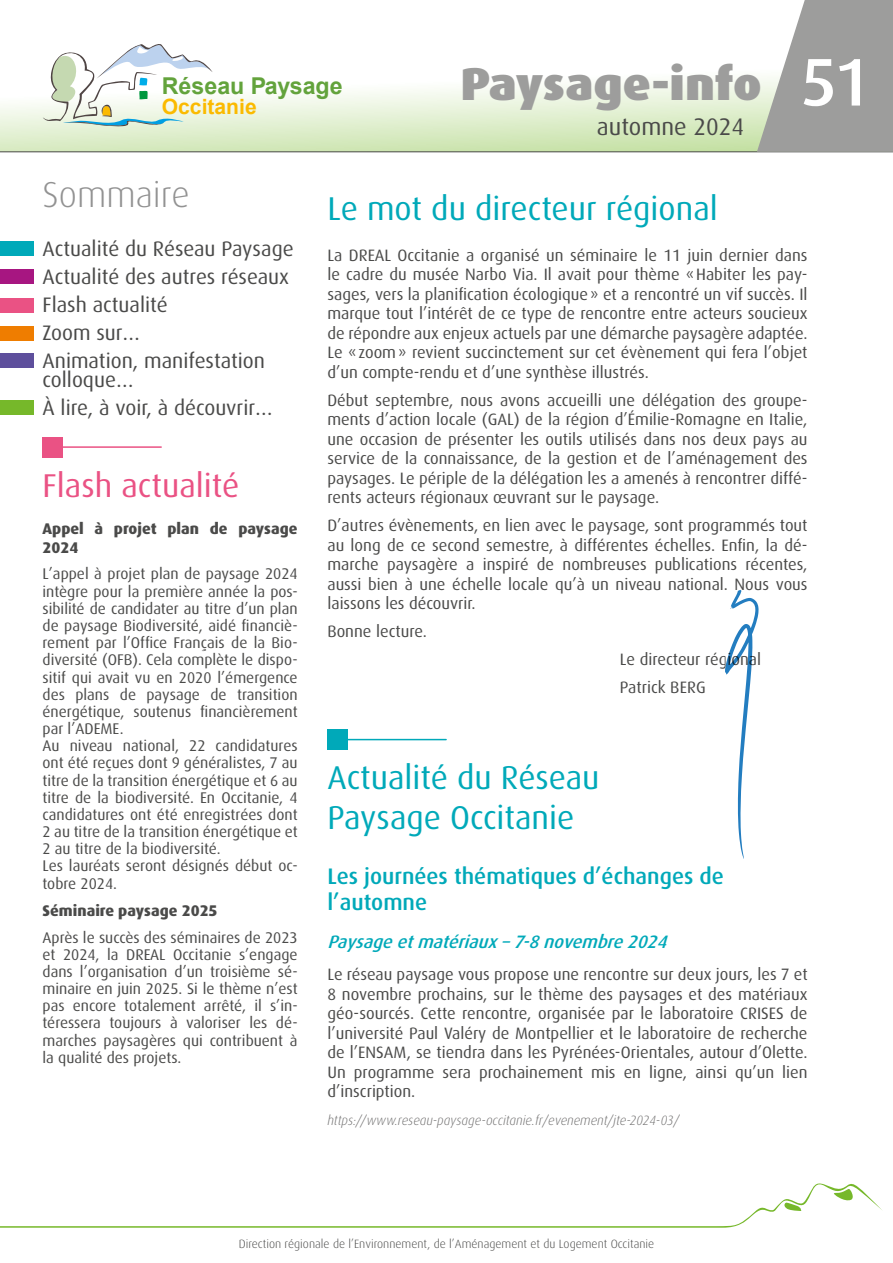
<style>
.page{position:relative;width:893px;height:1263px;background:#fff}
.page>*{position:absolute;margin:0;border:0;box-sizing:border-box;transform-origin:0 0}
.t1{font:900 46.05px "Dax OT";color:#9d9d9c;scale:1.05 1}
.t2{font:300 36px "Dax OT";color:#929292}
.t3{font:33px/39.6px "Dax OT";color:#00a9b9}
.t4{font:33px "Dax OT";color:#ea5284}
.t5{font:24px "Dax OT";color:#4a4a49}
.t6{font:700 23.25px "Arial";color:#63a33c}
.t7{font:500 22.5px/25.5px "Dax OT";color:#00a9b9}
.t8{font:21px/28px "Dax OT";color:#4a4a49}
.t9{font:700 21px "Arial";color:#fbba00}
.t10{font:italic 500 18px "Dax OT";color:#00a9b9}
.t11{font:16.5px/19.5px "Dax OT";color:#4a4a49;text-align:justify}
.t12{font:15.45px/17.1px "Dax OT";color:#4a4a49}
.t13{font:800 15.45px/18.6px "Dax OT";color:#4a4a49}
.t14{font:italic 300 13.5px "Dax OT";color:#706f6f;scale:.95 1}
.t15{font:300 12px "Dax OT";color:#4a4a49}
.s1{font-weight:500;font-size:67.5px;color:#fff}
</style>
<div class="page">
<svg style="left:0;top:1183px;width:882px;height:45px"></svg>
<svg style="left:0;top:71px;width:757px;height:81px"></svg>
<svg style="left:43px;top:44px;width:169px;height:85px"></svg>
<svg style="left:757px;top:0;width:136px;height:152px;background:#adadab"></svg>
<div style="left:327px;top:729px;width:21px;height:21px;background:#00a9b9"></div>
<hr style="left:338px;top:739px;width:108px;height:1px;background:#00a9b9">
<div style="left:0;top:242px;width:34px;height:14px;background:#00a9b9"></div>
<div style="left:0;top:270px;width:34px;height:14px;background:#a71681"></div>
<div style="left:0;top:298px;width:34px;height:14px;background:#ea5284"></div>
<div style="left:0;top:326px;width:34px;height:15px;background:#ef7d00"></div>
<div style="left:0;top:354px;width:34px;height:14px;background:#5e4f9c"></div>
<div style="left:0;top:401px;width:34px;height:14px;background:#76b82a"></div>
<div style="left:43px;top:437px;width:20px;height:20px;background:#ea5284"></div>
<hr style="left:53px;top:446px;width:108px;height:2px;background:#ea5284">
<svg style="left:725px;top:590px;width:33px;height:269px"></svg>
<h3 class="t6" style="left:162px;top:70px;width:182px">Réseau Paysage</h3>
<p class="t9" style="left:162px;top:93px;width:96px">Occitanie</p>
<h1 class="t1" style="left:460px;top:57px;width:392px">Paysage-info <span class="s1">51</span></h1>
<h3 class="t5" style="left:597px;top:113px;width:149px">automne 2024</h3>
<h2 class="t2" style="left:43px;top:175px;width:149px">Sommaire</h2>
<p class="t8" style="left:43px;top:235px;width:253px">Actualité du Réseau Paysage<br>Actualité des autres réseaux<br>Flash actualité<br>Zoom sur…<br>Animation, manifestation</p>
<p class="t8" style="left:43px;top:366px;width:232px">colloque…<br>À lire, à voir, à découvrir…</p>
<h3 class="t4" style="left:43px;top:467px;width:198px">Flash actualité</h3>
<p class="t13" style="left:43px;top:519px;width:257px">Appel à projet plan de paysage<br>2024</p>
<p class="t12" style="left:43px;top:566px;width:257px">L’appel à projet plan de paysage 2024 intègre pour la première année la pos&shy;sibilité de candidater au titre d’un plan de paysage Biodiversité, aidé financiè&shy;rement par l’Office Français de la Bio&shy;diversité (OFB). Cela complète le dispo&shy;sitif qui avait vu en 2020 l’émergence des plans de paysage de transition énergétique, soutenus financièrement par l’ADEME.<br>Au niveau national, 22 candidatures ont été reçues dont 9 généralistes, 7 au titre de la transition énergétique et 6 au titre de la biodiversité. En Occitanie, 4 candidatures ont été enregistrées dont 2 au titre de la transition énergétique et 2 au titre de la biodiversité.<br>Les lauréats seront désignés début oc&shy;tobre 2024.</p>
<p class="t13" style="left:43px;top:901px;width:177px">Séminaire paysage 2025</p>
<p class="t12" style="left:43px;top:929px;width:257px;text-align:justify">Après le succès des séminaires de 2023 et 2024, la DREAL Occitanie s’engage dans l’organisation d’un troisième sé&shy;minaire en juin 2025. Si le thème n’est pas encore totalement arrêté, il s’in&shy;téressera toujours à valoriser les dé&shy;marches paysagères qui contribuent à la qualité des projets.</p>
<h3 class="t3" style="left:327px;top:189px;width:392px">Le mot du directeur régional</h3>
<p class="t11" style="left:327px;top:245px;width:482px">La DREAL Occitanie a organisé un séminaire le 11 juin dernier dans le cadre du musée Narbo Via. Il avait pour thème «Habiter les pay&shy;sages, vers la planification écologique» et a rencontré un vif succès. Il marque tout l’intérêt de ce type de rencontre entre acteurs soucieux de répondre aux enjeux actuels par une démarche paysagère adaptée.<br>Le «zoom» revient succinctement sur cet évènement qui fera l’objet d’un compte-rendu et d’une synthèse illustrés.</p>
<p class="t11" style="left:327px;top:390px;width:482px">Début septembre, nous avons accueilli une délégation des groupe&shy;ments d’action locale (GAL) de la région d’Émilie-Romagne en Italie, une occasion de présenter les outils utilisés dans nos deux pays au service de la connaissance, de la gestion et de l’aménagement des paysages. Le périple de la délégation les a amenés à rencontrer diffé&shy;rents acteurs régionaux œuvrant sur le paysage.</p>
<p class="t11" style="left:327px;top:516px;width:482px">D’autres évènements, en lien avec le paysage, sont programmés tout au long de ce second semestre, à différentes échelles. Enfin, la dé&shy;marche paysagère a inspiré de nombreuses publications récentes, aussi bien à une échelle locale qu’à un niveau national. Nous vous laissons les découvrir.</p>
<p class="t11" style="left:327px;top:622px;width:101px">Bonne lecture.</p>
<p class="t11" style="left:620px;top:646px;width:143px;line-height:28px">Le directeur régional<br>Patrick BERG</p>
<h3 class="t3" style="left:327px;top:758px;width:273px">Actualité du Réseau<br>Paysage Occitanie</h3>
<h3 class="t7" style="left:327px;top:864px;width:398px">Les journées thématiques d’échanges de l’automne</h3>
<p class="t10" style="left:327px;top:931px;width:346px">Paysageetmatériaux–7-8novembre2024</p>
<p class="t11" style="left:327px;top:965px;width:482px">Le réseau paysage vous propose une rencontre sur deux jours, les 7 et 8 novembre prochains, sur le thème des paysages et des matériaux géo-sourcés. Cette rencontre, organisée par le laboratoire CRISES de l’université Paul Valéry de Montpellier et le laboratoire de recherche de l’ENSAM, se tiendra dans les Pyrénées-Orientales, autour d’Olette.<br>Un programme sera prochainement mis en ligne, ainsi qu’un lien d’inscription.</p>
<p class="t14" style="left:327px;top:1113px;width:372px">https://www.reseau-paysage-occitanie.fr/evenement/jte-2024-03/</p>
<p class="t15" style="left:239px;top:1237px;width:417px">Direction régionale de l’Environnement, de l’Aménagement et du Logement Occitanie</p>
</div>
